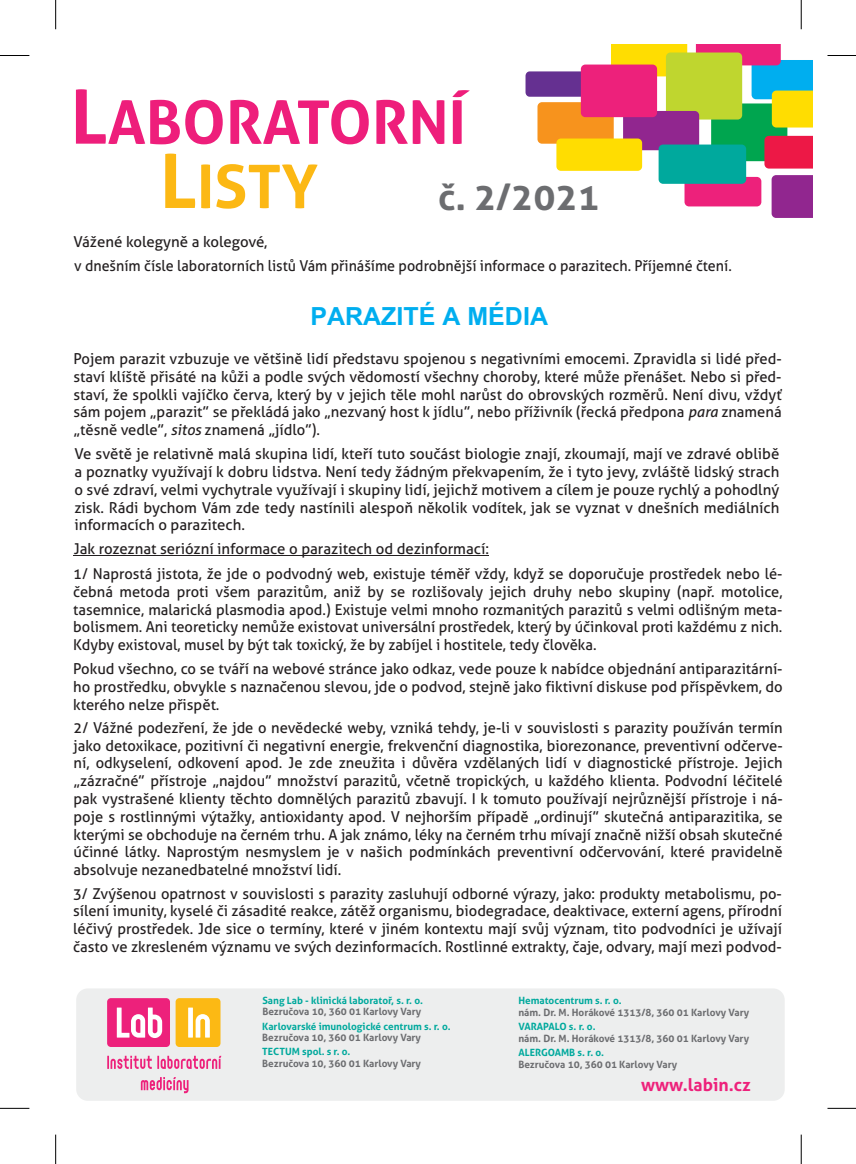
<style>
.page{position:relative;width:856px;height:1164px;background:#fff}
.page>*{position:absolute;margin:0;border:0;box-sizing:border-box;transform-origin:0 0}
.t1{font:700 60px/64.2px "Aller";color:#ee1e7b}
.t2{font:700 36.62px "Aller";color:#6c6d70}
.t3{font:700 25px "Arial";color:#00aeef}
.t4{font:700 17.5px "Aller";color:#ed217b}
.t5{font:15px/17.8px "Aller";color:#231f20;text-align:justify}
.t6{font:700 10px "Aller";color:#6c6d70}
.t7{font:700 10px "Aller";color:#00a99d}
.s1{font-size:75px}
.s2{font-size:75px;color:#fcb814}
.s3{color:#fcb814}
.s4{font-style:italic}
</style>
<div class="page">
<div style="left:525px;top:71px;width:69px;height:26px;background:#653091;border-radius:4px"></div>
<div style="left:684px;top:177px;width:77px;height:29px;background:#ed217b;border-radius:5px"></div>
<svg style="left:771px;top:175px;width:41px;height:43px;background:#932b91"></svg>
<svg style="left:611px;top:44px;width:76px;height:32px"></svg>
<div style="left:711px;top:103px;width:76px;height:58px;background:#00a54f;border-radius:4px"></div>
<div style="left:665px;top:52px;width:77px;height:68px;background:#bfd62f;border-radius:4px"></div>
<div style="left:537px;top:102px;width:76px;height:42px;background:#f7931d;border-radius:4px"></div>
<div style="left:623px;top:111px;width:76px;height:39px;background:#91268f;border-radius:4px"></div>
<svg style="left:695px;top:44px;width:117px;height:83px"></svg>
<div style="left:556px;top:138px;width:86px;height:33px;background:#ffdd01;border-radius:4px"></div>
<div style="left:580px;top:65px;width:77px;height:52px;background:#ed217b;border-radius:4px"></div>
<div style="left:764px;top:136px;width:48px;height:33px;background:#ed1846"></div>
<div style="left:658px;top:144px;width:88px;height:40px;background:#00a99d;border-radius:4px"></div>
<div style="left:76px;top:988px;width:708px;height:112px;background:#edeeee;border-radius:11px"></div>
<svg style="left:107px;top:1055px;width:114px;height:14px"></svg>
<svg style="left:141px;top:1077px;width:47px;height:16px"></svg>
<div style="left:107px;top:998px;width:63px;height:49px;background:#ed217b;border-radius:4px"></div>
<div style="left:175px;top:998px;width:45px;height:49px;background:#fcb914;border-radius:4px"></div>
<div style="left:188px;top:1007px;width:5px;height:30px;background:#fff"></div>
<svg style="left:195px;top:1014px;width:15px;height:23px"></svg>
<svg style="left:117px;top:1007px;width:45px;height:31px"></svg>
<hr style="left:74px;top:555px;width:415px;height:1px;background:#231f20">
<svg style="left:0;top:1108px;width:29px;height:1px"></svg>
<hr style="left:55px;top:1134px;width:1px;height:30px;background:#000">
<svg style="left:0;top:55px;width:29px;height:1px"></svg>
<svg style="left:55px;top:0;width:1px;height:29px"></svg>
<svg style="left:827px;top:55px;width:28px;height:1px"></svg>
<svg style="left:800px;top:0;width:1px;height:29px"></svg>
<svg style="left:827px;top:1108px;width:28px;height:1px"></svg>
<hr style="left:800px;top:1134px;width:1px;height:30px;background:#000">
<h1 class="t1" style="left:160px;top:97px;width:307px;text-indent:-89px"><span class="s1">L</span>ABORATORNÍ<br><span class="s2">L</span><span class="s3">ISTY</span></h1>
<h2 class="t2" style="left:438px;top:183px;width:163px">č. 2/2021</h2>
<p class="t5" style="left:73px;top:231px;width:659px;line-height:24.1px">Vážené kolegyně a kolegové,<br>v dnešním čísle laboratorních listů Vám přinášíme podrobnější informace o parazitech. Příjemné čtení.</p>
<h3 class="t3" style="left:310px;top:306px;width:239px">PARAZITÉ A MÉDIA</h3>
<p class="t5" style="left:73px;top:351px;width:709px">Pojem parazit vzbuzuje ve většině lidí představu spojenou s negativními emocemi. Zpravidla si lidé před&shy;staví klíště přisáté na kůži a podle svých vědomostí všechny choroby, které může přenášet. Nebo si před&shy;staví, že spolkli vajíčko červa, který by v jejich těle mohl narůst do obrovských rozměrů. Není divu, vždyť sám pojem „parazit” se překládá jako „nezvaný host k jídlu”, nebo příživník (řecká předpona <span class="s4">para</span> znamená „těsně vedle”, <span class="s4">sitos</span> znamená „jídlo”).</p>
<p class="t5" style="left:74px;top:447px;width:706px">Ve světě je relativně malá skupina lidí, kteří tuto součást biologie znají, zkoumají, mají ve zdravé oblibě a poznatky využívají k dobru lidstva. Není tedy žádným překvapením, že i tyto jevy, zvláště lidský strach o své zdraví, velmi vychytrale využívají i skupiny lidí, jejichž motivem a cílem je pouze rychlý a pohodlný zisk. Rádi bychom Vám zde tedy nastínili alespoň několik vodítek, jak se vyznat v dnešních mediálních informacích o parazitech.</p>
<p class="t5" style="left:73px;top:538px;width:710px;line-height:25px">Jak rozeznat seriózní informace o parazitech od dezinformací:<br>1/ Naprostá jistota, že jde o podvodný web, existuje téměř vždy, když se doporučuje prostředek nebo lé-</p>
<p class="t5" style="left:73px;top:584px;width:710px">čebná metoda proti všem parazitům, aniž by se rozlišovaly jejich druhy nebo skupiny (např. motolice, tasemnice, malarická plasmodia apod.) Existuje velmi mnoho rozmanitých parazitů s velmi odlišným meta&shy;bolismem. Ani teoreticky nemůže existovat universální prostředek, který by účinkoval proti každému z nich.<br>Kdyby existoval, musel by být tak toxický, že by zabíjel i hostitele, tedy člověka.</p>
<p class="t5" style="left:73px;top:661px;width:711px">Pokud všechno, co se tváří na webové stránce jako odkaz, vede pouze k nabídce objednání antiparazitární&shy;ho prostředku, obvykle s naznačenou slevou, jde o podvod, stejně jako fiktivní diskuse pod příspěvkem, do kterého nelze přispět.</p>
<p class="t5" style="left:74px;top:720px;width:710px">2/ Vážné podezření, že jde o nevědecké weby, vzniká tehdy, je-li v souvislosti s parazity používán termín jako detoxikace, pozitivní či negativní energie, frekvenční diagnostika, biorezonance, preventivní odčerve&shy;ní, odkyselení, odkovení apod. Je zde zneužita i důvěra vzdělaných lidí v diagnostické přístroje. Jejich „zázračné” přístroje „najdou” množství parazitů, včetně tropických, u každého klienta. Podvodní léčitelé pak vystrašené klienty těchto domnělých parazitů zbavují. I k tomuto používají nejrůznější přístroje i ná&shy;poje s rostlinnými výtažky, antioxidanty apod. V nejhorším případě „ordinují” skutečná antiparazitika, se kterými se obchoduje na černém trhu. A jak známo, léky na černém trhu mívají značně nižší obsah skutečné účinné látky. Naprostým nesmyslem je v našich podmínkách preventivní odčervování, které pravidelně absolvuje nezanedbatelné množství lidí.</p>
<p class="t5" style="left:73px;top:886px;width:710px">3/ Zvýšenou opatrnost v souvislosti s parazity zasluhují odborné výrazy, jako: produkty metabolismu, po&shy;sílení imunity, kyselé či zásadité reakce, zátěž organismu, biodegradace, deaktivace, externí agens, přírodní léčivý prostředek. Jde sice o termíny, které v jiném kontextu mají svůj význam, tito podvodníci je užívají často ve zkresleném významu ve svých dezinformacích. Rostlinné extrakty, čaje, odvary, mají mezi podvod-</p>
<p class="t7" style="left:262px;top:996px;width:162px">Sang Lab - klinická laboratoř, s. r. o.</p>
<p class="t6" style="left:262px;top:1008px;width:160px">Bezručova 10, 360 01 Karlovy Vary</p>
<p class="t7" style="left:262px;top:1022px;width:190px">Karlovarské imunologické centrum s. r. o.</p>
<p class="t6" style="left:262px;top:1034px;width:160px">Bezručova 10, 360 01 Karlovy Vary</p>
<p class="t7" style="left:262px;top:1048px;width:90px">TECTUM spol. s r. o.</p>
<p class="t6" style="left:262px;top:1060px;width:160px">Bezručova 10, 360 01 Karlovy Vary</p>
<p class="t7" style="left:518px;top:996px;width:105px">Hematocentrum s. r. o.</p>
<p class="t6" style="left:518px;top:1008px;width:232px">nám. Dr. M. Horákové 1313/8, 360 01 Karlovy Vary</p>
<p class="t7" style="left:518px;top:1022px;width:79px">VARAPALO s. r. o.</p>
<p class="t6" style="left:518px;top:1034px;width:232px">nám. Dr. M. Horákové 1313/8, 360 01 Karlovy Vary</p>
<p class="t4" style="left:641px;top:1077px;width:111px">www.labin.cz</p>
<p class="t7" style="left:518px;top:1048px;width:87px">ALERGOAMB s. r. o.</p>
<p class="t6" style="left:518px;top:1060px;width:160px">Bezručova 10, 360 01 Karlovy Vary</p>
</div>
